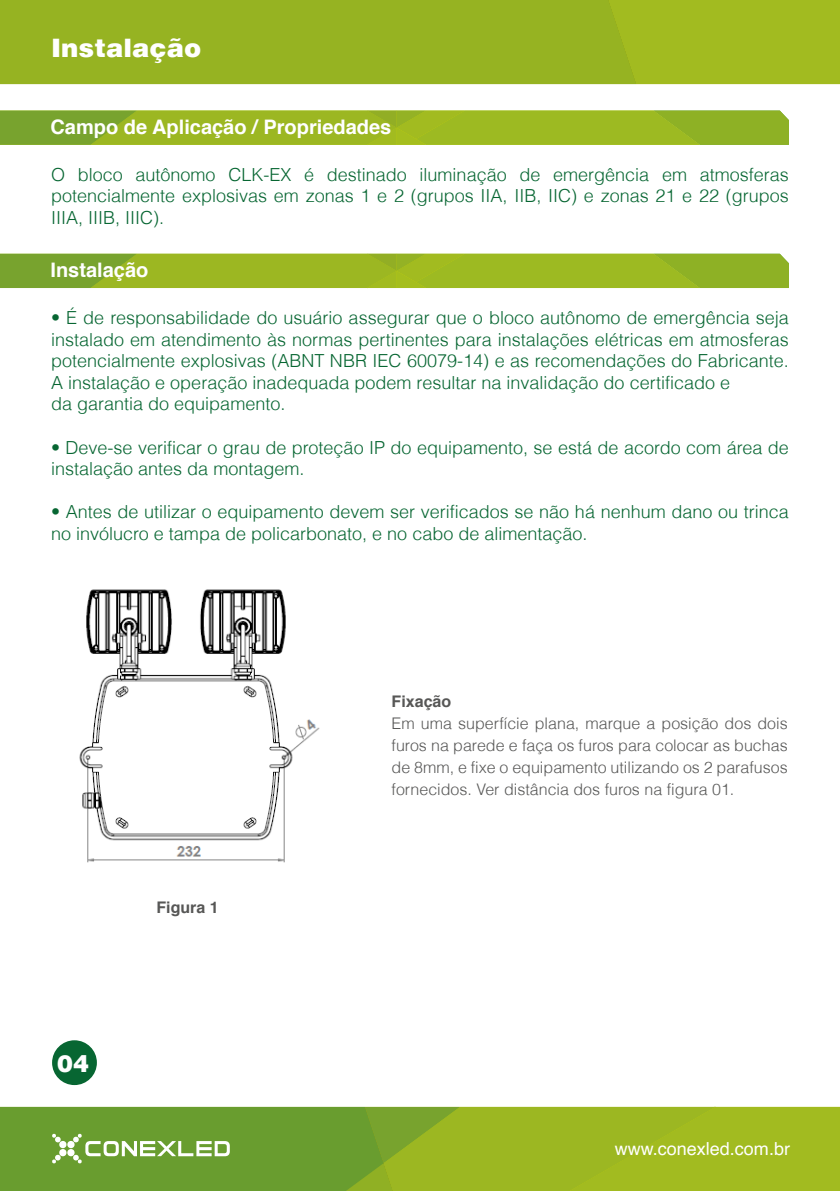
<style>
.page{position:relative;width:840px;height:1191px;background:#fff}
.page>*{position:absolute;margin:0;border:0;box-sizing:border-box;transform-origin:0 0}
.t1{font:900 26px "Helvetica";color:#fff}
.t2{font:900 24px "Helvetica";color:#fff}
.t3{font:700 20px "Helvetica";color:#fff}
.t4{font:300 18px/21.6px "Helvetica";color:#076632}
.t5{font:18px "Helvetica";color:#fff}
.t6{font:300 16px/22px "Helvetica";color:#575756;text-align:justify}
.t7{font:700 16px "Helvetica";color:#575756}
</style>
<div class="page">
<div style="left:473px;top:0;width:113px;height:84px;background:#96b322"></div>
<svg style="left:586px;top:0;width:253px;height:84px;background:#a0b920"></svg>
<div style="left:0;top:0;width:473px;height:84px;background:#96b322"></div>
<div style="left:52px;top:1040px;width:45px;height:45px;background:#076632;border-radius:50%"></div>
<svg style="left:0;top:1107px;width:839px;height:84px;background:#88ad2b"></svg>
<svg style="left:0;top:111px;width:788px;height:34px;background:#95b424"></svg>
<svg style="left:0;top:254px;width:788px;height:34px;background:#95b424"></svg>
<img style="left:79px;top:589px;width:241px;height:274px">
<h1 class="t1" style="left:51px;top:32px;width:152px">Instalação</h1>
<p class="t3" style="left:50px;top:111px;width:342px">Campo de Aplicação / Propriedades</p>
<p class="t4" style="left:51px;top:163px;width:738px;text-align:justify">O bloco autônomo CLK-EX é destinado iluminação de emergência em atmosferas potencialmente explosivas em zonas 1 e 2 (grupos IIA, IIB, IIC) e zonas 21 e 22 (grupos IIIA, IIIB, IIIC).</p>
<p class="t3" style="left:50px;top:254px;width:99px">Instalação</p>
<p class="t4" style="left:51px;top:307px;width:739px">• É de responsabilidade do usuário assegurar que o bloco autônomo de emergência seja instalado em atendimento às normas pertinentes para instalações elétricas em atmosferas potencialmente explosivas (ABNT NBR IEC 60079-14) e as recomendações do Fabricante.<br>A instalação e operação inadequada podem resultar na invalidação do certificado e<br>da garantia do equipamento.</p>
<p class="t4" style="left:51px;top:436px;width:738px">• Deve-se verificar o grau de proteção IP do equipamento, se está de acordo com área de instalação antes da montagem.</p>
<p class="t4" style="left:51px;top:501px;width:739px">• Antes de utilizar o equipamento devem ser verificados se não há nenhum dano ou trinca no invólucro e tampa de policarbonato, e no cabo de alimentação.</p>
<h2 class="t2" style="left:57px;top:1048px;width:34px">04</h2>
<p class="t7" style="left:156px;top:894px;width:64px">Figura 1</p>
<p class="t7" style="left:391px;top:688px;width:61px">Fixação</p>
<p class="t6" style="left:391px;top:711px;width:397px">Em uma superfície plana, marque a posição dos dois furos na parede e faça os furos para colocar as buchas de 8mm, e fixe o equipamento utilizando os 2 parafusos fornecidos. Ver distância dos furos na figura 01.</p>
<p class="t5" style="left:614px;top:1134px;width:177px">www.conexled.com.br</p>
</div>
